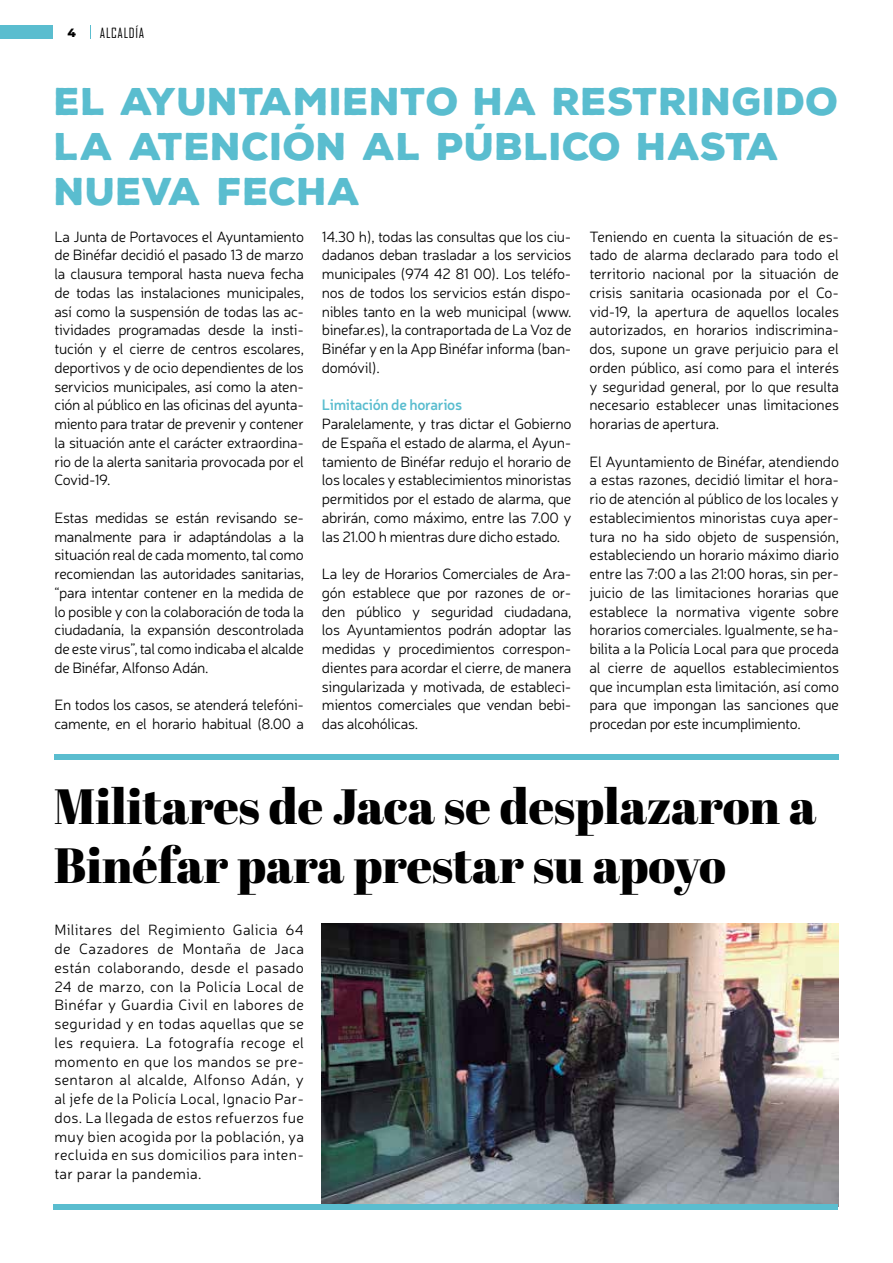
<style>
.page{position:relative;width:893px;height:1263px;background:#fff}
.page>*{position:absolute;margin:0;border:0;box-sizing:border-box;transform-origin:0 0}
.t1{font:49.5px/59.4px "Abril Fatface";color:#000}
.t2{font:900 37.5px/45px "Nexa Rust Sans";letter-spacing:.01em;color:#5abdcf}
.t3{font:300 15px/18.8px "Neris";letter-spacing:-.02em;color:#000;text-align:justify}
.t4{font:600 15px "Neris";letter-spacing:-.02em;color:#5abdcf}
.t5{font:13.5px "Agency FB";color:#000}
.t6{font:800 12px "Montserrat";color:#000}
</style>
<div class="page">
<div style="left:0;top:26px;width:90px;height:13px;background:#5abdcf"></div>
<div style="left:54px;top:25px;width:36px;height:15px;background:#fff"></div>
<img style="left:322px;top:924px;width:516px;height:280px">
<div style="left:54px;top:755px;width:785px;height:5px;background:#5abdcf"></div>
<div style="left:53px;top:1204px;width:785px;height:5px;background:#5abdcf"></div>
<p class="t6" style="left:67px;top:24px;width:10px">4</p>
<p class="t5" style="left:100px;top:25px;width:13px">ALCALDÍA</p>
<h2 class="t2" style="left:55px;top:79px;width:786px">EL AYUNTAMIENTO HA RESTRINGIDO<br>LA ATENCIÓN AL PÚBLICO HASTA<br>NUEVA FECHA</h2>
<p class="t3" style="left:54px;top:226px;width:251px">La Junta de Portavoces el Ayuntamiento de Binéfar decidió el pasado 13 de marzo la clausura temporal hasta nueva fecha de todas las instalaciones municipales, así como la suspensión de todas las ac&shy;tividades programadas desde la insti&shy;tución y el cierre de centros escolares, deportivos y de ocio dependientes de los servicios municipales, así como la aten&shy;ción al público en las oficinas del ayunta&shy;miento para tratar de prevenir y contener la situación ante el carácter extraordina&shy;rio de la alerta sanitaria provocada por el Covid-19.</p>
<p class="t3" style="left:54px;top:508px;width:251px">Estas medidas se están revisando se&shy;manalmente para ir adaptándolas a la situación real de cada momento, tal como recomiendan las autoridades sanitarias, “para intentar contener en la medida de lo posible y con la colaboración de toda la ciudadanía, la expansión descontrolada de este virus”, tal como indicaba el alcalde de Binéfar, Alfonso Adán.</p>
<p class="t3" style="left:54px;top:695px;width:251px">En todos los casos, se atenderá telefóni&shy;camente, en el horario habitual (8.00 a</p>
<p class="t3" style="left:322px;top:226px;width:251px">14.30 h), todas las consultas que los ciu&shy;dadanos deban trasladar a los servicios municipales (974 42 81 00). Los teléfo&shy;nos de todos los servicios están dispo&shy;nibles tanto en la web municipal (www. binefar.es), la contraportada de La Voz de Binéfar y en la App Binéfar informa (ban&shy;domóvil).</p>
<p class="t4" style="left:322px;top:395px;width:142px">Limitación de horarios</p>
<p class="t3" style="left:322px;top:414px;width:251px">Paralelamente, y tras dictar el Gobierno de España el estado de alarma, el Ayun&shy;tamiento de Binéfar redujo el horario de los locales y establecimientos minoristas permitidos por el estado de alarma, que abrirán, como máximo, entre las 7.00 y las 21.00 h mientras dure dicho estado.</p>
<p class="t3" style="left:322px;top:564px;width:251px">La ley de Horarios Comerciales de Ara&shy;gón establece que por razones de or&shy;den público y seguridad ciudadana, los Ayuntamientos podrán adoptar las medidas y procedimientos correspon&shy;dientes para acordar el cierre, de manera singularizada y motivada, de estableci&shy;mientos comerciales que vendan bebi&shy;das alcohólicas.</p>
<p class="t3" style="left:589px;top:226px;width:251px">Teniendo en cuenta la situación de es&shy;tado de alarma declarado para todo el territorio nacional por la situación de crisis sanitaria ocasionada por el Co&shy;vid-19, la apertura de aquellos locales autorizados, en horarios indiscrimina&shy;dos, supone un grave perjuicio para el orden público, así como para el interés y seguridad general, por lo que resulta necesario establecer unas limitaciones horarias de apertura.</p>
<p class="t3" style="left:589px;top:451px;width:251px">El Ayuntamiento de Binéfar, atendiendo a estas razones, decidió limitar el hora&shy;rio de atención al público de los locales y establecimientos minoristas cuya aper&shy;tura no ha sido objeto de suspensión, estableciendo un horario máximo diario entre las 7:00 a las 21:00 horas, sin per&shy;juicio de las limitaciones horarias que establece la normativa vigente sobre horarios comerciales. Igualmente, se ha&shy;bilita a la Policía Local para que proceda al cierre de aquellos establecimientos que incumplan esta limitación, así como para que impongan las sanciones que procedan por este incumplimiento.</p>
<h1 class="t1" style="left:54px;top:775px;width:764px">Militares de Jaca se desplazaron a<br>Binéfar para prestar su apoyo</h1>
<p class="t3" style="left:54px;top:920px;width:251px">Militares del Regimiento Galicia 64 de Cazadores de Montaña de Jaca están colaborando, desde el pasado 24 de marzo, con la Policía Local de Binéfar y Guardia Civil en labores de seguridad y en todas aquellas que se les requiera. La fotografía recoge el momento en que los mandos se pre&shy;sentaron al alcalde, Alfonso Adán, y al jefe de la Policía Local, Ignacio Par&shy;dos. La llegada de estos refuerzos fue muy bien acogida por la población, ya recluida en sus domicilios para inten&shy;tar parar la pandemia.</p>
</div>
